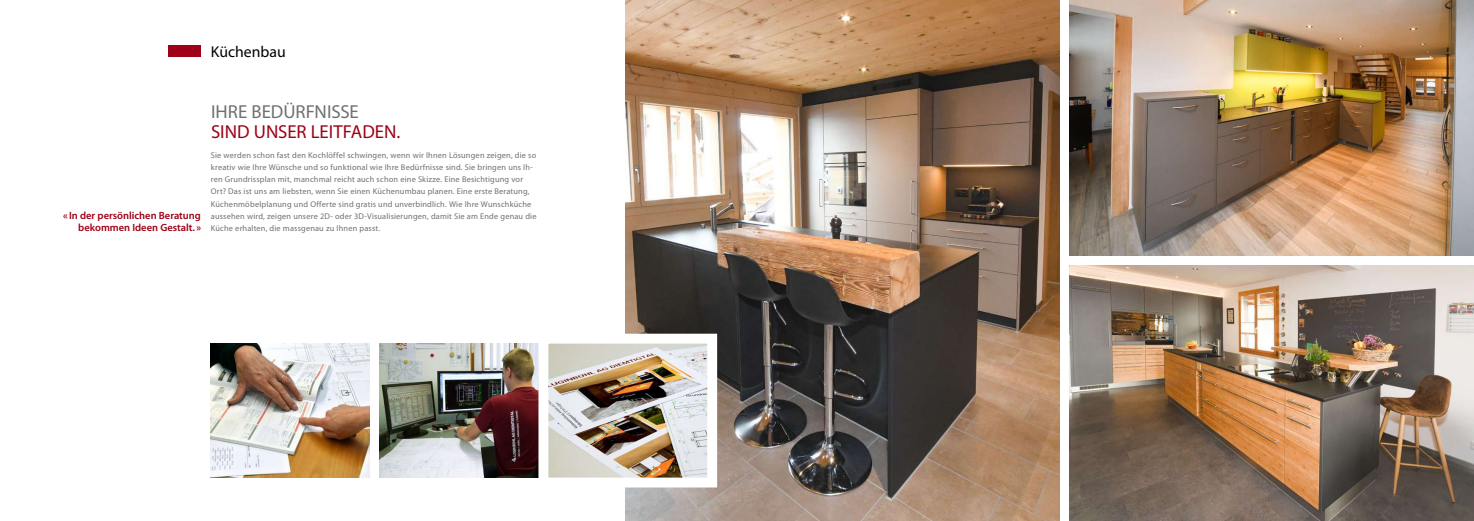
<style>
.page{position:relative;width:1474px;height:521px;background:#fff}
.page>*{position:absolute;margin:0;border:0;box-sizing:border-box;transform-origin:0 0}
.t1{font:18.81px "Myriad Pro";letter-spacing:-.005em;color:#9e0117}
.t2{font:18.81px "Myriad Pro";color:#6f7070}
.t3{font:15.75px "Myriad Pro";color:#000}
.t4{font:600 10.5px/12.2px "Myriad Pro";color:#9e0117;text-align:right}
.t5{font:8.31px/12.2px "Myriad Pro";letter-spacing:.02em;color:#6f7070}
</style>
<div class="page">
<div style="left:169px;top:46px;width:32px;height:11px;background:#9e0117"></div>
<img style="left:625px;top:0;width:434px;height:521px">
<img style="left:1069px;top:265px;width:404px;height:256px">
<img style="left:1069px;top:0;width:404px;height:255px">
<img style="left:379px;top:344px;width:154px;height:133px">
<img style="left:211px;top:344px;width:159px;height:133px">
<img style="left:533px;top:329px;width:189px;height:163px">
<h2 class="t3" style="left:211px;top:42px;width:76px">Küchenbau</h2>
<p class="t4" style="left:63px;top:209px;width:139px">« In der persönlichen Beratung bekommen Ideen Gestalt. »</p>
<h1 class="t2" style="left:211px;top:100px;width:149px">IHRE BEDÜRFNISSE</h1>
<h1 class="t1" style="left:211px;top:120px;width:191px">SIND UNSER LEITFADEN.</h1>
<p class="t5" style="left:211px;top:149px;width:327px">Sie werden schon fast den Kochlöffel schwingen, wenn wir Ihnen Lösungen zeigen, die so kreativ wie Ihre Wünsche und so funktional wie Ihre Bedürfnisse sind. Sie bringen uns Ih&shy;ren Grundrissplan mit, manchmal reicht auch schon eine Skizze. Eine Besichtigung vor Ort? Das ist uns am liebsten, wenn Sie einen Küchenumbau planen. Eine erste Beratung, Küchenmöbelplanung und Offerte sind gratis und unverbindlich. Wie Ihre Wunschküche aussehen wird, zeigen unsere 2D- oder 3D-Visualisierungen, damit Sie am Ende genau die Küche erhalten, die massgenau zu Ihnen passt.</p>
</div>
